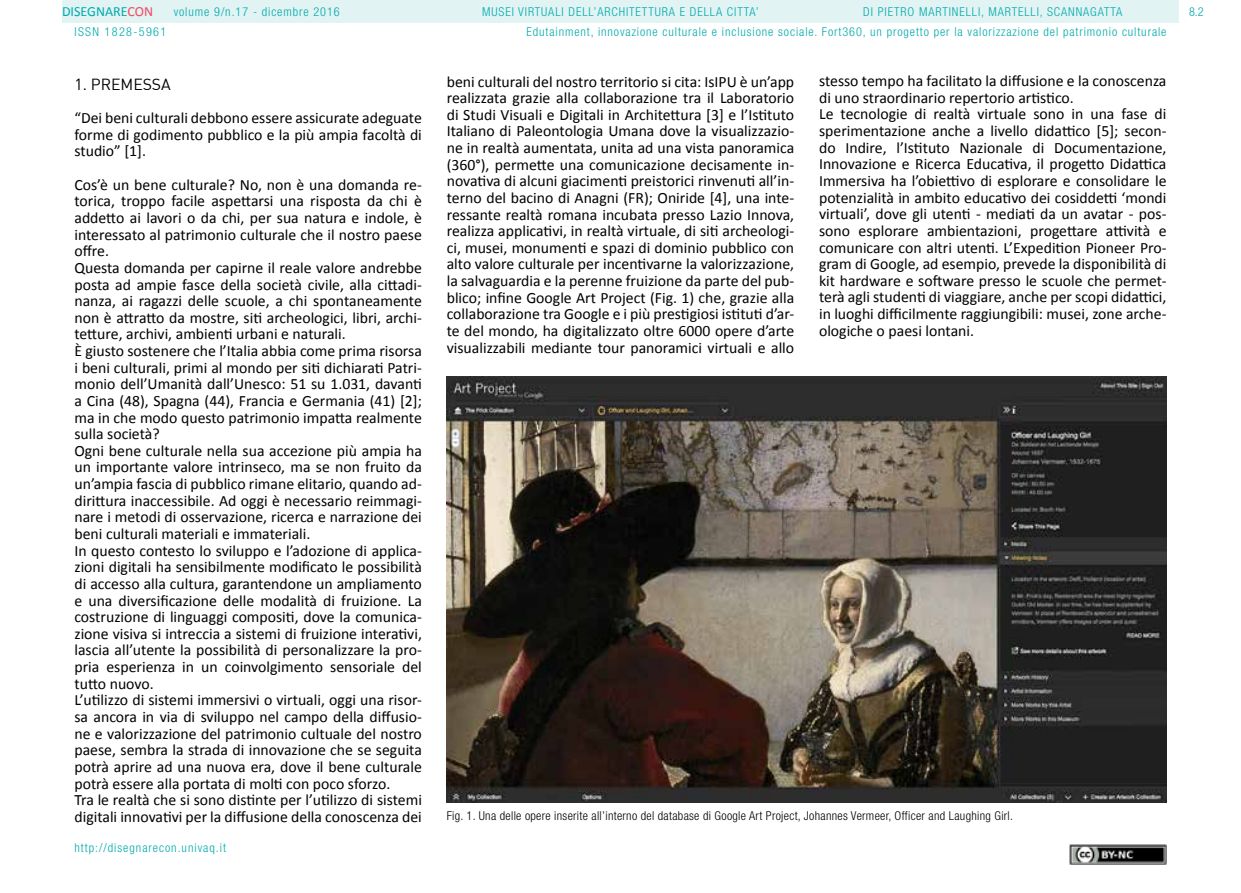
<style>
.page{position:relative;width:1241px;height:893px;background:#fff}
.page>*{position:absolute;margin:0;border:0;box-sizing:border-box;transform-origin:0 0}
.t1{font:15.75px/16.6px "Calibri";color:#000;text-align:justify}
.t2{font:15.75px "DIN";color:#000}
.t3{font:14px "Calibri";color:#00aaad}
.t4{font:300 condensed 12.25px/19.4px "Helvetica Neue LT Std";letter-spacing:.075em;color:#00aaad}
.t5{font:300 condensed 12.25px "Helvetica Neue LT Std";letter-spacing:.025em;color:#000}
.t6{font:300 condensed 12.25px "Helvetica Neue LT Std";letter-spacing:.11em;color:#00aaad}
.s1{color:#f24862}
</style>
<div class="page">
<div style="left:62px;top:0;width:1116px;height:23px;background:#e2f3f3"></div>
<img style="left:1069px;top:845px;width:97px;height:19px">
<img style="left:446px;top:376px;width:720px;height:426px">
<p class="t3" style="left:62px;top:3px;width:93px">DISEGNARE<span class="s1">CON</span></p>
<p class="t4" style="left:526px;top:2px;width:641px;text-indent:337px">DI PIETRO MARTINELLI, MARTELLI, SCANNAGATTA<br>Edutainment, innovazione culturale e inclusione sociale. Fort360, un progetto per la valorizzazione del patrimonio culturale</p>
<p class="t4" style="left:174px;top:2px;width:167px">volume 9/n.17 - dicembre 2016</p>
<p class="t4" style="left:482px;top:2px;width:278px">MUSEI VIRTUALI DELL’ARCHITETTURA E DELLA CITTA’</p>
<p class="t4" style="left:1188px;top:2px;width:16px">8.2</p>
<p class="t6" style="left:74px;top:24px;width:93px">ISSN 1828-5961</p>
<p class="t2" style="left:74px;top:74px;width:98px">1. PREMESSA</p>
<p class="t1" style="left:74px;top:109px;width:349px">“Dei beni culturali debbono essere assicurate adeguate forme di godimento pubblico e la più ampia facoltà di studio” [1].</p>
<p class="t1" style="left:74px;top:175px;width:349px;text-align:left">Cos’è un bene culturale? No, non è una domanda re&shy;torica, troppo facile aspettarsi una risposta da chi è addetto ai lavori o da chi, per sua natura e indole, è interessato al patrimonio culturale che il nostro paese offre.<br>Questa domanda per capirne il reale valore andrebbe posta ad ampie fasce della società civile, alla cittadi&shy;nanza, ai ragazzi delle scuole, a chi spontaneamente non è attratto da mostre, siti archeologici, libri, archi&shy;tetture, archivi, ambienti urbani e naturali.<br>È giusto sostenere che l’Italia abbia come prima risorsa i beni culturali, primi al mondo per siti dichiarati Patri&shy;monio dell’Umanità dall’Unesco: 51 su 1.031, davanti a Cina (48), Spagna (44), Francia e Germania (41) [2]; ma in che modo questo patrimonio impatta realmente sulla società?<br>Ogni bene culturale nella sua accezione più ampia ha un importante valore intrinseco, ma se non fruito da un’ampia fascia di pubblico rimane elitario, quando ad&shy;dirittura inaccessibile. Ad oggi è necessario reimmagi&shy;nare i metodi di osservazione, ricerca e narrazione dei beni culturali materiali e immateriali.<br>In questo contesto lo sviluppo e l’adozione di applica&shy;zioni digitali ha sensibilmente modificato le possibilità di accesso alla cultura, garantendone un ampliamento e una diversificazione delle modalità di fruizione. La costruzione di linguaggi compositi, dove la comunica&shy;zione visiva si intreccia a sistemi di fruizione interativi, lascia all’utente la possibilità di personalizzare la pro&shy;pria esperienza in un coinvolgimento sensoriale del tutto nuovo.<br>L’utilizzo di sistemi immersivi o virtuali, oggi una risor&shy;sa ancora in via di sviluppo nel campo della diffusio&shy;ne e valorizzazione del patrimonio cultuale del nostro paese, sembra la strada di innovazione che se seguita potrà aprire ad una nuova era, dove il bene culturale potrà essere alla portata di molti con poco sforzo.<br>Tra le realtà che si sono distinte per l’utilizzo di sistemi digitali innovativi per la diffusione della conoscenza dei</p>
<p class="t4" style="left:74px;top:838px;width:153px">http://disegnarecon.univaq.it</p>
<p class="t1" style="left:446px;top:72px;width:349px">beni culturali del nostro territorio si cita: IsIPU è un’app realizzata grazie alla collaborazione tra il Laboratorio di Studi Visuali e Digitali in Architettura [3] e l’Istituto Italiano di Paleontologia Umana dove la visualizzazio&shy;ne in realtà aumentata, unita ad una vista panoramica (360°), permette una comunicazione decisamente in&shy;novativa di alcuni giacimenti preistorici rinvenuti all’in&shy;terno del bacino di Anagni (FR); Oniride [4], una inte&shy;ressante realtà romana incubata presso Lazio Innova, realizza applicativi, in realtà virtuale, di siti archeologi&shy;ci, musei, monumenti e spazi di dominio pubblico con alto valore culturale per incentivarne la valorizzazione, la salvaguardia e la perenne fruizione da parte del pub&shy;blico; infine Google Art Project (Fig. 1) che, grazie alla collaborazione tra Google e i più prestigiosi istituti d’ar&shy;te del mondo, ha digitalizzato oltre 6000 opere d’arte visualizzabili mediante tour panoramici virtuali e allo</p>
<p class="t1" style="left:819px;top:72px;width:349px;text-align:left">stesso tempo ha facilitato la diffusione e la conoscenza di uno straordinario repertorio artistico.<br>Le tecnologie di realtà virtuale sono in una fase di sperimentazione anche a livello didattico [5]; secon&shy;do Indire, l’Istituto Nazionale di Documentazione, Innovazione e Ricerca Educativa, il progetto Didattica Immersiva ha l’obiettivo di esplorare e consolidare le potenzialità in ambito educativo dei cosiddetti ‘mondi virtuali’, dove gli utenti - mediati da un avatar - pos&shy;sono esplorare ambientazioni, progettare attività e comunicare con altri utenti. L’Expedition Pioneer Pro&shy;gram di Google, ad esempio, prevede la disponibilità di kit hardware e software presso le scuole che permet&shy;terà agli studenti di viaggiare, anche per scopi didattici, in luoghi difficilmente raggiungibili: musei, zone arche&shy;ologiche o paesi lontani.</p>
<p class="t5" style="left:446px;top:809px;width:568px">Fig. 1. Una delle opere inserite all’interno del database di Google Art Project, Johannes Vermeer, Officer and Laughing Girl.</p>
</div>
